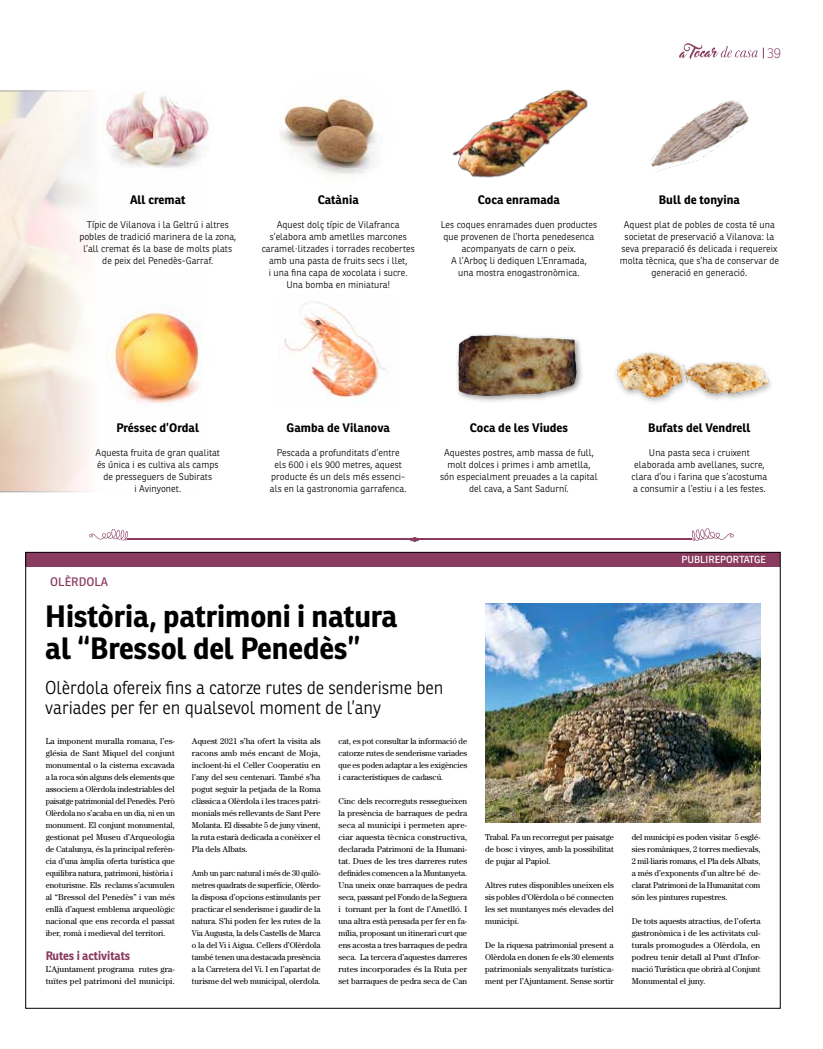
<style>
.page{position:relative;width:823px;height:1049px;background:#fff}
.page>*{position:absolute;margin:0;border:0;box-sizing:border-box;transform-origin:0 0}
.t1{font:700 30px/32px "Ronnia";letter-spacing:-.005em;color:#000}
.t2{font:300 18px/20px "Ronnia";letter-spacing:-.005em;color:#000}
.t3{font:100 14px "Ronnia";color:#893b60}
.t4{font:700 12px "Ronnia";letter-spacing:.005em;color:#000}
.t5{font:700 12px "Ronnia";letter-spacing:-.005em;color:#893b60}
.t6{font:12px "Ronnia";color:#893b60}
.t7{font:10px "Ronnia";color:#fff}
.t8{font:300 9.5px/12px "Ronnia";letter-spacing:.005em;color:#000;text-align:center}
.t9{font:8.5px/12px "Century";letter-spacing:-.005em;color:#000;text-align:justify}
.t10{font:8.5px/12px "Century";letter-spacing:-.005em;color:#000;text-align:justify;scale:.95 1}
.t11{font:8.5px/12px "Century";letter-spacing:-.005em;color:#000;text-align:justify;scale:.96 1}
</style>
<div class="page">
<svg style="left:682px;top:43px;width:81px;height:16px"></svg>
<hr style="left:127px;top:539px;width:565px;height:1px;background:#893b60">
<svg style="left:409px;top:537px;width:10px;height:5px"></svg>
<svg style="left:89px;top:529px;width:39px;height:11px"></svg>
<svg style="left:691px;top:528px;width:42px;height:13px"></svg>
<svg style="left:0;top:91px;width:89px;height:401px"></svg>
<img style="left:279px;top:72px;width:115px;height:115px;border-radius:58px">
<img style="left:106px;top:91px;width:106px;height:77px">
<img style="left:105px;top:304px;width:105px;height:104px;border-radius:52px">
<img style="left:284px;top:301px;width:107px;height:100px">
<img style="left:649px;top:52px;width:107px;height:121px">
<img style="left:689px;top:361px;width:82px;height:38px">
<div style="left:612px;top:349px;width:77px;height:56px;background:#000;opacity:.28"></div>
<img style="left:613px;top:350px;width:69px;height:50px">
<img style="left:452px;top:89px;width:136px;height:89px">
<div style="left:454px;top:332px;width:129px;height:72px;background:#000;opacity:.44"></div>
<img style="left:454px;top:332px;width:127px;height:68px">
<div style="left:25px;top:553px;width:754px;height:14px;background:#893b60"></div>
<img style="left:485px;top:604px;width:275px;height:219px">
<h3 class="t3" style="left:766px;top:45px;width:15px">39</h3>
<h3 class="t4" style="left:130px;top:192px;width:57px">All cremat</h3>
<p class="t8" style="left:79px;top:219px;width:158px">Típic de Vilanova i la Geltrú i altres pobles de tradició marinera de la zona, l’all cremat és la base de molts plats de peix del Penedès-Garraf.</p>
<h3 class="t4" style="left:317px;top:192px;width:43px">Catània</h3>
<p class="t8" style="left:261px;top:219px;width:154px">Aquest dolç típic de Vilafranca s’elabora amb ametlles marcones caramel·litzades i torrades recobertes amb una pasta de fruits secs i llet,<br>i una fina capa de xocolata i sucre.<br>Una bomba en miniatura!</p>
<h3 class="t4" style="left:477px;top:192px;width:84px">Coca enramada</h3>
<p class="t8" style="left:440px;top:219px;width:158px">Les coques enramades duen productes que provenen de l’horta penedesenca acompanyats de carn o peix.<br>A l’Arboç li dediquen L’Enramada,<br>una mostra enogastronòmica.</p>
<h3 class="t4" style="left:658px;top:192px;width:83px">Bull de tonyina</h3>
<p class="t8" style="left:619px;top:219px;width:161px">Aquest plat de pobles de costa té una societat de preservació a Vilanova: la seva preparació és delicada i requereix molta tècnica, que s’ha de conservar de generació en generació.</p>
<h3 class="t4" style="left:116px;top:420px;width:84px">Préssec d’Ordal</h3>
<p class="t8" style="left:96px;top:447px;width:126px">Aquesta fruita de gran qualitat és única i es cultiva als camps de presseguers de Subirats<br>i Avinyonet.</p>
<h3 class="t6" style="left:50px;top:574px;width:59px">OLÈRDOLA</h3>
<h3 class="t4" style="left:286px;top:420px;width:105px">Gamba de Vilanova</h3>
<p class="t8" style="left:270px;top:447px;width:138px">Pescada a profunditats d’entre els 600 i els 900 metres, aquest producte és un dels més essenci&shy;als en la gastronomia garrafenca.</p>
<h3 class="t4" style="left:469px;top:420px;width:100px">Coca de les Viudes</h3>
<p class="t8" style="left:440px;top:447px;width:159px">Aquestes postres, amb massa de full, molt dolces i primes i amb ametlla, són especialment preuades a la capital del cava, a Sant Sadurní.</p>
<h3 class="t4" style="left:647px;top:420px;width:104px">Bufats del Vendrell</h3>
<p class="t8" style="left:631px;top:447px;width:137px">Una pasta seca i cruixent elaborada amb avellanes, sucre, clara d’ou i farina que s’acostuma a consumir a l’estiu i a les festes.</p>
<p class="t7" style="left:681px;top:553px;width:86px">PUBLIREPORTATGE</p>
<h1 class="t1" style="left:45px;top:600px;width:353px">Història, patrimoni i natura al “Bressol del Penedès”</h1>
<h2 class="t2" style="left:45px;top:678px;width:399px">Olèrdola ofereix fins a catorze rutes de senderisme ben variades per fer en qualsevol moment de l’any</h2>
<p class="t11" style="left:338px;top:735px;width:135px">cat, es pot consultar la informació de catorze rutes de senderisme variades que es poden adaptar a les exigències i característiques de cadascú.</p>
<p class="t9" style="left:338px;top:795px;width:130px">Cinc dels recorreguts ressegueixen la presència de barraques de pedra seca al municipi i permeten apre&shy;ciar aquesta tècnica constructiva, declarada Patrimoni de la Humani&shy;tat. Dues de les tres darreres rutes definides comencen a la Muntanyeta.<br>Una uneix onze barraques de pedra seca, passant pel Fondo de la Seguera i tornant per la font de l’Ametlló. I una altra està pensada per fer en fa&shy;mília, proposant un itinerari curt que ens acosta a tres barraques de pedra seca. La tercera d’aquestes darreres rutes incorporades és la Ruta per set barraques de pedra seca de Can</p>
<p class="t9" style="left:46px;top:735px;width:131px;text-align:left">La imponent muralla romana, l’es&shy;glésia de Sant Miquel del conjunt monumental o la cisterna excavada a la roca són alguns dels elements que associem a Olèrdola indestriables del paisatge patrimonial del Penedès. Però Olèrdola no s’acaba en un dia, ni en un monument. El conjunt monumental, gestionat pel Museu d’Arqueologia de Catalunya, és la principal referèn&shy;cia d’una àmplia oferta turística que equilibra natura, patrimoni, història i enoturisme. Els reclams s’acumulen al “Bressol del Penedès” i van més enllà d’aquest emblema arqueològic nacional que ens recorda el passat iber, romà i medieval del territori.</p>
<h3 class="t5" style="left:46px;top:948px;width:86px">Rutes i activitats</h3>
<p class="t9" style="left:46px;top:963px;width:131px">L’Ajuntament programa rutes gra&shy;tuïtes pel patrimoni del municipi.</p>
<p class="t9" style="left:192px;top:735px;width:130px">Aquest 2021 s’ha ofert la visita als racons amb més encant de Moja, incloent-hi el Celler Cooperatiu en l’any del seu centenari. També s’ha pogut seguir la petjada de la Roma clàssica a Olèrdola i les traces patri&shy;monials més rellevants de Sant Pere Molanta. El dissabte 5 de juny vinent, la ruta estarà dedicada a conèixer el Pla dels Albats.</p>
<p class="t10" style="left:192px;top:867px;width:137px">Amb un parc natural i més de 30 quilò&shy;metres quadrats de superfície, Olèrdo&shy;la disposa d’opcions estimulants per practicar el senderisme i gaudir de la natura. S’hi poden fer les rutes de la Via Augusta, la dels Castells de Marca o la del Vi i Aigua. Cellers d’Olèrdola també tenen una destacada presència a la Carretera del Vi. I en l’apartat de turisme del web municipal, olerdola.</p>
<p class="t9" style="left:485px;top:831px;width:130px">Trabal. Fa un recorregut per paisatge de bosc i vinyes, amb la possibilitat de pujar al Papiol.</p>
<p class="t9" style="left:485px;top:879px;width:130px">Altres rutes disponibles uneixen els sis pobles d’Olèrdola o bé connecten les set muntanyes més elevades del municipi.</p>
<p class="t9" style="left:485px;top:939px;width:130px">De la riquesa patrimonial present a Olèrdola en donen fe els 30 elements patrimonials senyalitzats turística&shy;ment per l’Ajuntament. Sense sortir</p>
<p class="t9" style="left:631px;top:831px;width:130px">del municipi es poden visitar 5 esglé&shy;sies romàniques, 2 torres medievals, 2 mil·liaris romans, el Pla dels Albats, a més d’exponents d’un altre bé de&shy;clarat Patrimoni de la Humanitat com són les pintures rupestres.</p>
<p class="t9" style="left:631px;top:915px;width:130px">De tots aquests atractius, de l’oferta gastronòmica i de les activitats cul&shy;turals promogudes a Olèrdola, en podreu tenir detall al Punt d’Infor&shy;mació Turística que obrirà al Conjunt Monumental el juny.</p>
</div>
